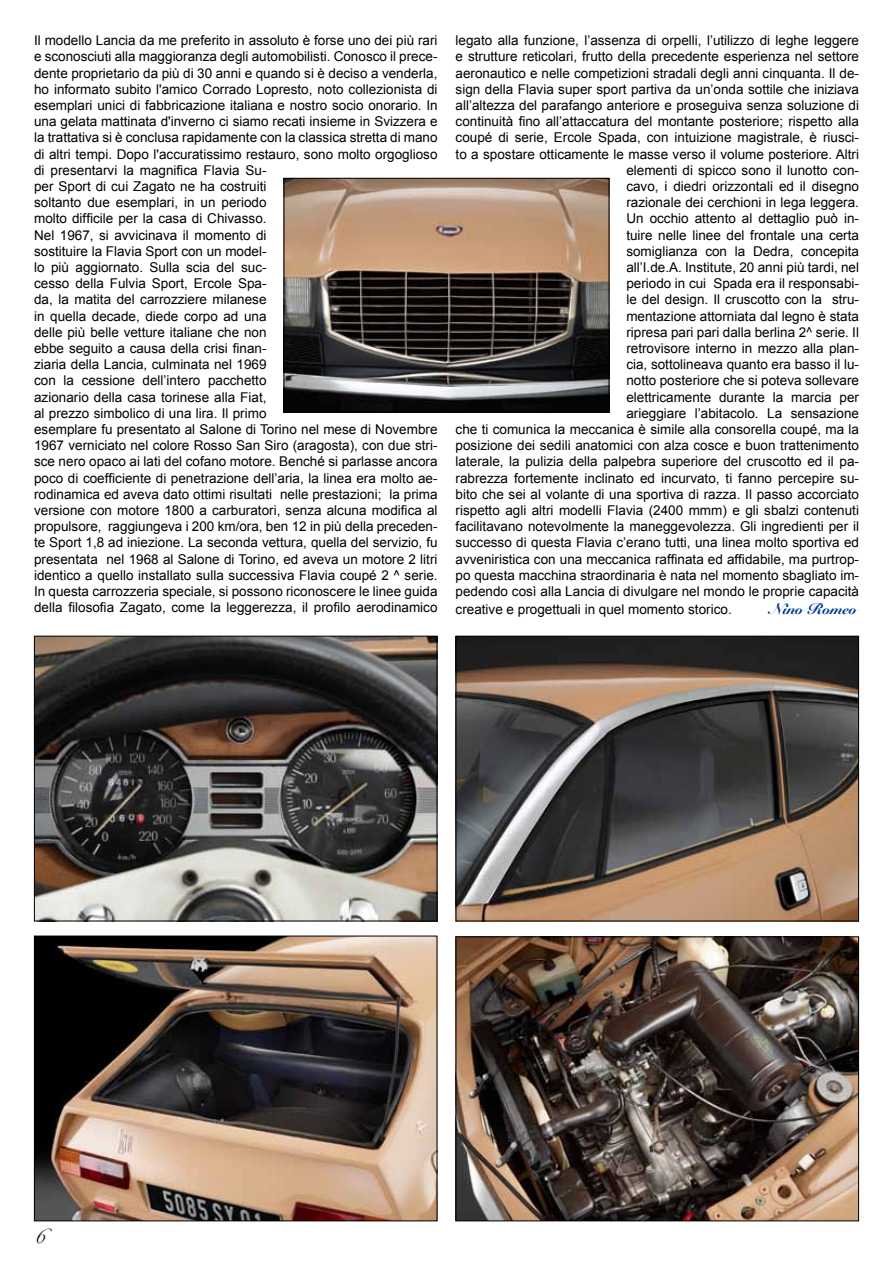
<style>
.page{position:relative;width:893px;height:1263px;background:#fff}
.page>*{position:absolute;margin:0;border:0;box-sizing:border-box;transform-origin:0 0}
.t1{font:21px "Snell Roundhand";color:#000}
.t2{font:900 15px "Snell Roundhand";color:#003a90}
.t3{font:13.5px/16.2px "Arial";color:#000100}
</style>
<div class="page">
<img style="left:36px;top:938px;width:399px;height:281px">
<div style="left:34px;top:936px;width:403px;height:285px;border:1px solid #000"></div>
<img style="left:458px;top:938px;width:399px;height:281px">
<div style="left:456px;top:936px;width:403px;height:285px;border:1px solid #000"></div>
<img style="left:286px;top:180px;width:321px;height:230px">
<div style="left:284px;top:178px;width:325px;height:234px;border:1px solid #000"></div>
<img style="left:458px;top:638px;width:399px;height:281px">
<div style="left:456px;top:636px;width:403px;height:285px;border:1px solid #000"></div>
<img style="left:36px;top:638px;width:399px;height:281px">
<div style="left:34px;top:636px;width:403px;height:285px;border:1px solid #000"></div>
<p class="t3" style="left:34px;top:32px;width:405px">Il modello Lancia da me preferito in assoluto è forse uno dei più rari e sconosciuti alla maggioranza degli automobilisti. Conosco il prece&shy;dente proprietario da più di 30 anni e quando si è deciso a venderla, ho informato subito l'amico Corrado Lopresto, noto collezionista di esemplari unici di fabbricazione italiana e nostro socio onorario. In una gelata mattinata d'inverno ci siamo recati insieme in Svizzera e la trattativa si è conclusa rapidamente con la classica stretta di mano di altri tempi. Dopo l'accuratissimo restauro, sono molto orgoglioso di presentarvi la magnifica Flavia Su-<br>per Sport di cui Zagato ne ha costruiti<br>soltanto due esemplari, in un periodo<br>molto difficile per la casa di Chivasso.<br>Nel 1967, si avvicinava il momento di<br>sostituire la Flavia Sport con un model-<br>lo più aggiornato. Sulla scia del suc-<br>cesso della Fulvia Sport, Ercole Spa-<br>da, la matita del carrozziere milanese<br>in quella decade, diede corpo ad una<br>delle più belle vetture italiane che non<br>ebbe seguito a causa della crisi finan-<br>ziaria della Lancia, culminata nel 1969<br>con la cessione dell’intero pacchetto<br>azionario della casa torinese alla Fiat,<br>al prezzo simbolico di una lira. Il primo<br>esemplare fu presentato al Salone di Torino nel mese di Novembre 1967 verniciato nel colore Rosso San Siro (aragosta), con due stri&shy;sce nero opaco ai lati del cofano motore. Benché si parlasse ancora poco di coefficiente di penetrazione dell’aria, la linea era molto ae&shy;rodinamica ed aveva dato ottimi risultati nelle prestazioni; la prima versione con motore 1800 a carburatori, senza alcuna modifica al propulsore, raggiungeva i 200 km/ora, ben 12 in più della preceden&shy;te Sport 1,8 ad iniezione. La seconda vettura, quella del servizio, fu presentata nel 1968 al Salone di Torino, ed aveva un motore 2 litri identico a quello installato sulla successiva Flavia coupé 2 ^ serie.<br>In questa carrozzeria speciale, si possono riconoscere le linee guida della filosofia Zagato, come la leggerezza, il profilo aerodinamico</p>
<p class="t3" style="left:456px;top:32px;width:405px;text-align:right">legato alla funzione, l’assenza di orpelli, l’utilizzo di leghe leggere e strutture reticolari, frutto della precedente esperienza nel settore aeronautico e nelle competizioni stradali degli anni cinquanta. Il de&shy;sign della Flavia super sport partiva da un’onda sottile che iniziava all’altezza del parafango anteriore e proseguiva senza soluzione di continuità fino all’attaccatura del montante posteriore; rispetto alla coupé di serie, Ercole Spada, con intuizione magistrale, è riusci&shy;to a spostare otticamente le masse verso il volume posteriore. Altri elementi di spicco sono il lunotto con-<br>cavo, i diedri orizzontali ed il disegno<br>razionale dei cerchioni in lega leggera.<br>Un occhio attento al dettaglio può in-<br>tuire nelle linee del frontale una certa<br>somiglianza con la Dedra, concepita<br>all’I.de.A. Institute, 20 anni più tardi, nel<br>periodo in cui Spada era il responsabi-<br>le del design. Il cruscotto con la stru-<br>mentazione attorniata dal legno è stata<br>ripresa pari pari dalla berlina 2^ serie. Il<br>retrovisore interno in mezzo alla plan-<br>cia, sottolineava quanto era basso il lu-<br>notto posteriore che si poteva sollevare<br>elettricamente durante la marcia per<br>arieggiare l’abitacolo. La sensazione<br>che ti comunica la meccanica è simile alla consorella coupé, ma la posizione dei sedili anatomici con alza cosce e buon trattenimento laterale, la pulizia della palpebra superiore del cruscotto ed il pa&shy;rabrezza fortemente inclinato ed incurvato, ti fanno percepire su&shy;bito che sei al volante di una sportiva di razza. Il passo accorciato rispetto agli altri modelli Flavia (2400 mmm) e gli sbalzi contenuti facilitavano notevolmente la maneggevolezza. Gli ingredienti per il successo di questa Flavia c’erano tutti, una linea molto sportiva ed avveniristica con una meccanica raffinata ed affidabile, ma purtrop&shy;po questa macchina straordinaria è nata nel momento sbagliato im&shy;pedendo così alla Lancia di divulgare nel mondo le proprie capacità</p>
<p class="t3" style="left:456px;top:601px;width:278px">creative e progettuali in quel momento storico.</p>
<p class="t2" style="left:769px;top:600px;width:89px">Nino Romeo</p>
<h1 class="t1" style="left:34px;top:1220px;width:12px">6</h1>
</div>
